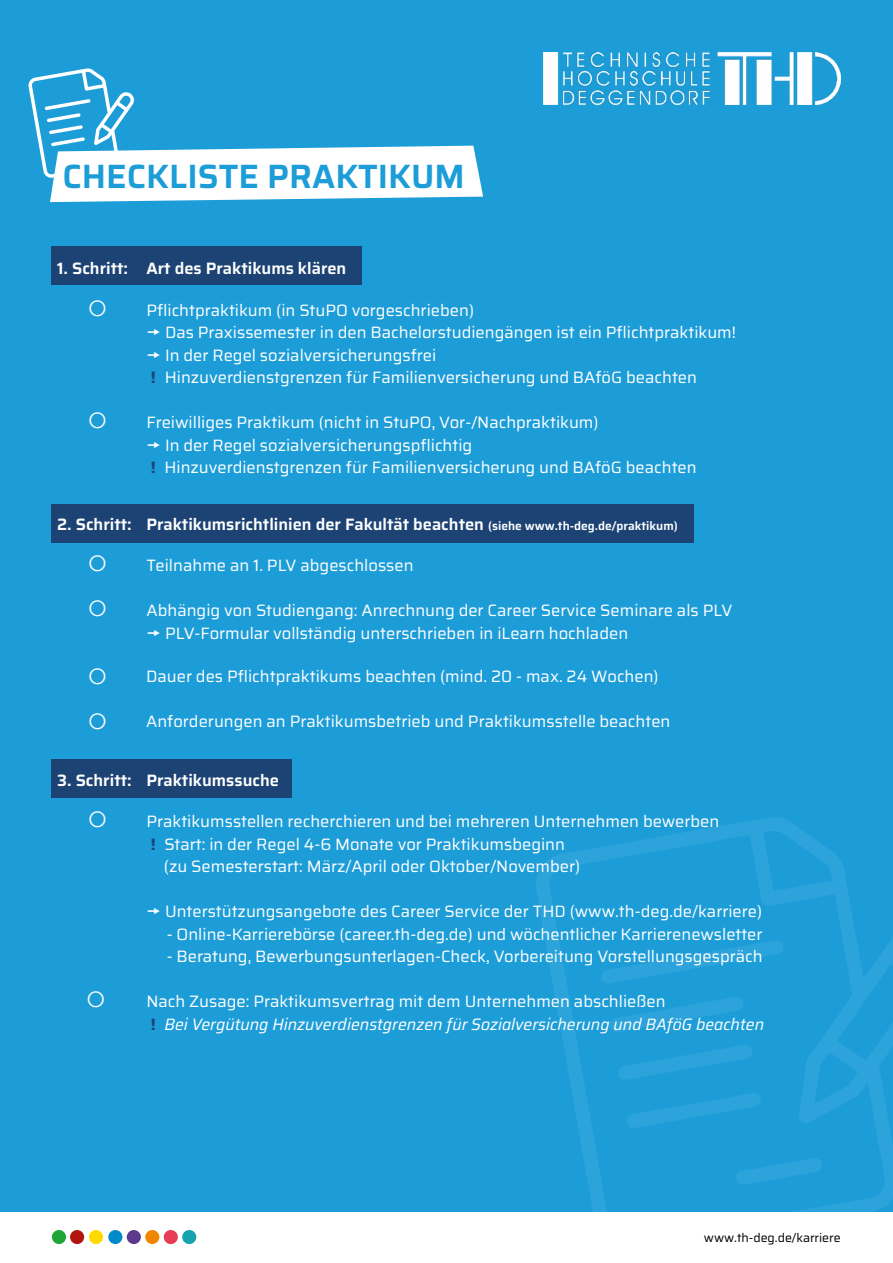
<style>
.page{position:relative;width:893px;height:1263px;background:#fff}
.page>*{position:absolute;margin:0;border:0;box-sizing:border-box;transform-origin:0 0}
.t1{font:600 33.75px "Saira";color:#1d9dd8}
.t2{font:16.5px/22.5px "Saira";color:#fff}
.t3{font:600 16.5px "Saira";color:#fff}
.t4{font:italic 16.5px/22.5px "Saira";color:#fff}
.t5{font:12.45px "Saira";color:#000}
.s1{font-weight:700;color:#1c4374}
.s2{font-size:12px}
.s3{font-style:normal}
.s4{font-weight:700;font-style:normal;color:#1c4374}
</style>
<div class="page">
<div style="left:0;top:0;width:893px;height:1212px;background:#1d9dd8"></div>
<img style="left:543px;top:52px;width:298px;height:52px">
<svg style="left:536px;top:817px;width:357px;height:395px"></svg>
<svg style="left:601px;top:939px;width:221px;height:246px"></svg>
<div style="left:52px;top:1230px;width:14px;height:14px;background:#1fa637;border-radius:50%"></div>
<div style="left:70px;top:1230px;width:14px;height:14px;background:#b2150e;border-radius:50%"></div>
<div style="left:89px;top:1230px;width:14px;height:14px;background:#ffd900;border-radius:50%"></div>
<div style="left:108px;top:1230px;width:14px;height:14px;background:#008acc;border-radius:50%"></div>
<div style="left:127px;top:1230px;width:14px;height:14px;background:#5d3a8e;border-radius:50%"></div>
<div style="left:164px;top:1230px;width:14px;height:14px;background:#e73c55;border-radius:50%"></div>
<div style="left:145px;top:1230px;width:14px;height:14px;background:#f18700;border-radius:50%"></div>
<div style="left:182px;top:1230px;width:14px;height:14px;background:#17a2b0;border-radius:50%"></div>
<svg style="left:28px;top:68px;width:455px;height:134px"></svg>
<div style="left:51px;top:247px;width:310px;height:38px;background:#1c4374"></div>
<div style="left:51px;top:504px;width:642px;height:38px;background:#1c4374"></div>
<div style="left:51px;top:759px;width:240px;height:38px;background:#1c4374"></div>
<h1 class="t1" style="left:63px;top:150px;width:404px">CHECKLISTE PRAKTIKUM</h1>
<p class="t3" style="left:57px;top:256px;width:291px">1. Schritt: Art des Praktikums klären</p>
<p class="t2" style="left:146px;top:298px;width:329px">Pflichtpraktikum (in StuPO vorgeschrieben)</p>
<p class="t2" style="left:165px;top:321px;width:572px">Das Praxissemester in den Bachelorstudiengängen ist ein Pflichtpraktikum!</p>
<p class="t2" style="left:165px;top:343px;width:273px">In der Regel sozialversicherungsfrei</p>
<p class="t2" style="left:151px;top:366px;width:548px"><span class="s1">!</span> Hinzuverdienstgrenzen für Familienversicherung und BAföG beachten</p>
<p class="t2" style="left:146px;top:411px;width:454px">Freiwilliges Praktikum (nicht in StuPO, Vor-/Nachpraktikum)</p>
<p class="t2" style="left:165px;top:433px;width:309px">In der Regel sozialversicherungspflichtig</p>
<p class="t2" style="left:151px;top:456px;width:548px"><span class="s1">!</span> Hinzuverdienstgrenzen für Familienversicherung und BAföG beachten</p>
<p class="t3" style="left:57px;top:512px;width:622px">2. Schritt: Praktikumsrichtlinien der Fakultät beachten <span class="s2">(siehe www.th-deg.de/praktikum)</span></p>
<p class="t2" style="left:146px;top:554px;width:269px">Teilnahme an 1. PLV abgeschlossen</p>
<p class="t2" style="left:165px;top:599px;width:569px;text-indent:-19px">Abhängig von Studiengang: Anrechnung der Career Service Seminare als PLV<br>PLV-Formular vollständig unterschrieben in iLearn hochladen</p>
<p class="t2" style="left:146px;top:665px;width:514px">Dauer des Pflichtpraktikums beachten (mind. 20 - max. 24 Wochen)</p>
<p class="t2" style="left:146px;top:710px;width:526px">Anforderungen an Praktikumsbetrieb und Praktikumsstelle beachten</p>
<p class="t3" style="left:57px;top:767px;width:223px">3. Schritt: Praktikumssuche</p>
<p class="t2" style="left:146px;top:810px;width:574px">Praktikumsstellen recherchieren und bei mehreren Unternehmen bewerben</p>
<p class="t2" style="left:151px;top:832px;width:416px"><span class="s1">!</span> Start: in der Regel 4-6 Monate vor Praktikumsbeginn</p>
<p class="t2" style="left:164px;top:855px;width:418px">(zu Semesterstart: März/April oder Oktober/November)</p>
<p class="t2" style="left:165px;top:900px;width:599px">Unterstützungsangebote des Career Service der THD (www.th-deg.de/karriere)</p>
<p class="t2" style="left:167px;top:922px;width:597px">- Online-Karrierebörse (career.th-deg.de) und wöchentlicher Karrierenewsletter</p>
<p class="t2" style="left:167px;top:945px;width:597px">- Beratung, Bewerbungsunterlagen-Check, Vorbereitung Vorstellungsgespräch</p>
<p class="t4" style="left:146px;top:990px;width:619px"><span class="s3">Nach Zusage: Praktikumsvertrag mit dem Unternehmen abschließen<br></span><span class="s4">!</span> Bei Vergütung Hinzuverdienstgrenzen für Sozialversicherung und BAföG beachten</p>
<p class="t5" style="left:704px;top:1228px;width:138px">www.th-deg.de/karriere</p>
</div>
